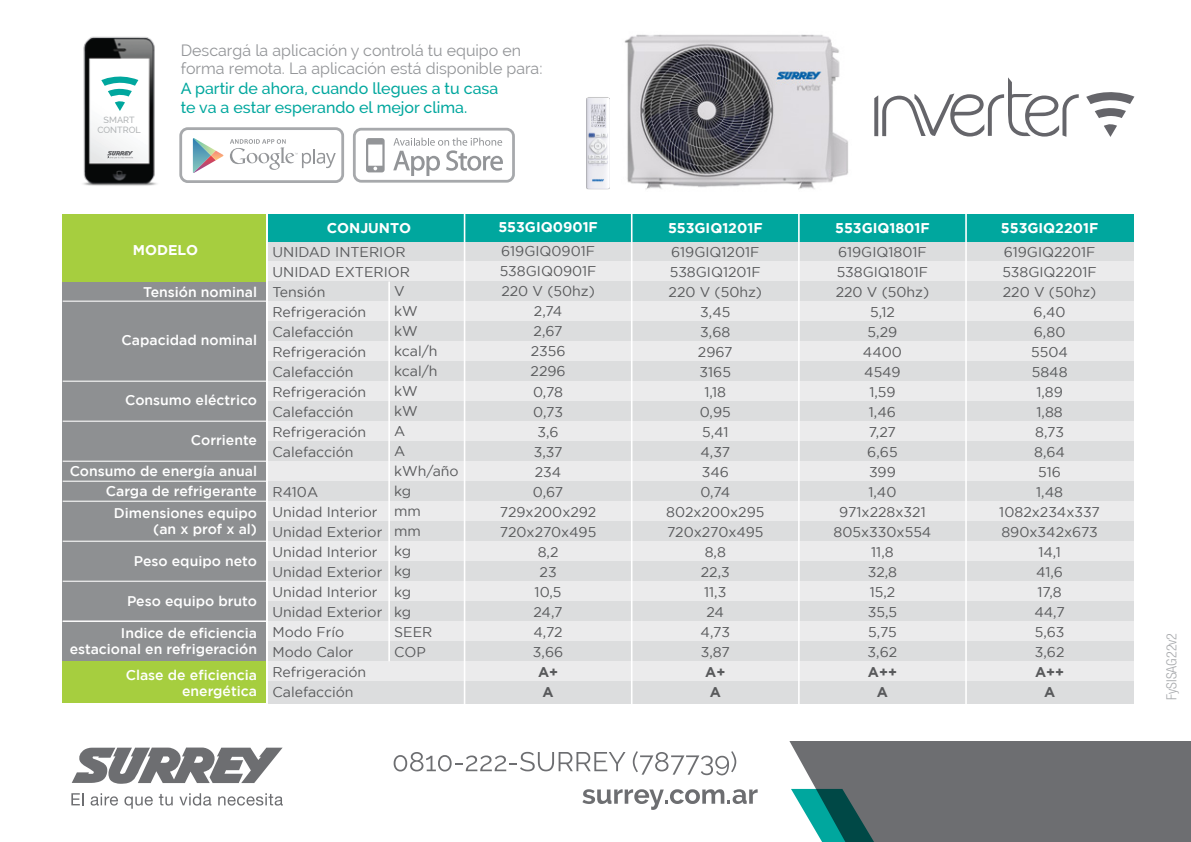
<style>
.page{position:relative;width:1191px;height:842px;background:#fff}
.page>*{position:absolute;margin:0;border:0;box-sizing:border-box;transform-origin:0 0}
.t1{font:16px/18px "Raleway";color:#939598}
.t2{font:500 16px/19px "Raleway";color:#00a79e}
.t3{font:14.2px/20px "Gotham";color:#58595b;text-align:center}
.t4{font:700 14.2px "Gotham";color:#fff}
.t5{font:700 14.2px/20px "Gotham";color:#58595b;text-align:center}
.t6{font:500 14px/16px "Gotham";color:#fff;text-align:right}
.t7{font:300 condensed 14px "Helvetica Neue";color:#a7a9ac}
.t8{font:500 9px/10.2px "Raleway";color:#b1b4b6;text-align:center}
</style>
<div class="page">
<div style="left:63px;top:281px;width:203px;height:422px;background:#8e9092"></div>
<div style="left:63px;top:661px;width:203px;height:42px;background:#a6ce3f"></div>
<svg style="left:72px;top:747px;width:211px;height:37px"></svg>
<svg style="left:71px;top:793px;width:12px;height:12px"></svg>
<svg style="left:91px;top:793px;width:27px;height:12px"></svg>
<svg style="left:124px;top:796px;width:29px;height:13px"></svg>
<svg style="left:159px;top:794px;width:14px;height:11px"></svg>
<svg style="left:179px;top:793px;width:32px;height:12px"></svg>
<svg style="left:218px;top:793px;width:65px;height:12px"></svg>
<div style="left:268px;top:241px;width:865px;height:20px;background:#dcddde"></div>
<div style="left:268px;top:261px;width:865px;height:20px;background:#ebebec"></div>
<div style="left:268px;top:281px;width:865px;height:20px;background:#dcddde"></div>
<div style="left:268px;top:301px;width:865px;height:20px;background:#ebebec"></div>
<div style="left:268px;top:321px;width:865px;height:20px;background:#dcddde"></div>
<div style="left:268px;top:341px;width:865px;height:20px;background:#ebebec"></div>
<div style="left:268px;top:361px;width:865px;height:20px;background:#dcddde"></div>
<div style="left:268px;top:381px;width:865px;height:20px;background:#ebebec"></div>
<div style="left:268px;top:401px;width:865px;height:20px;background:#dcddde"></div>
<div style="left:268px;top:421px;width:865px;height:20px;background:#ebebec"></div>
<div style="left:268px;top:441px;width:865px;height:20px;background:#dcddde"></div>
<div style="left:268px;top:461px;width:865px;height:20px;background:#ebebec"></div>
<div style="left:268px;top:481px;width:865px;height:20px;background:#dcddde"></div>
<div style="left:268px;top:501px;width:865px;height:20px;background:#ebebec"></div>
<div style="left:268px;top:521px;width:865px;height:20px;background:#dcddde"></div>
<div style="left:268px;top:541px;width:865px;height:20px;background:#ebebec"></div>
<div style="left:268px;top:561px;width:865px;height:20px;background:#dcddde"></div>
<div style="left:268px;top:581px;width:865px;height:20px;background:#ebebec"></div>
<div style="left:268px;top:601px;width:865px;height:20px;background:#dcddde"></div>
<div style="left:268px;top:621px;width:865px;height:20px;background:#ebebec"></div>
<div style="left:268px;top:641px;width:865px;height:20px;background:#dcddde"></div>
<div style="left:268px;top:661px;width:865px;height:20px;background:#ebebec"></div>
<div style="left:268px;top:681px;width:865px;height:22px;background:#dcddde"></div>
<div style="left:268px;top:214px;width:865px;height:27px;background:#00a79e"></div>
<div style="left:63px;top:214px;width:203px;height:67px;background:#a6ce3f"></div>
<hr style="left:63px;top:301px;width:204px;height:1px;background:#fff">
<hr style="left:63px;top:381px;width:204px;height:1px;background:#fff">
<hr style="left:63px;top:421px;width:204px;height:1px;background:#fff">
<hr style="left:63px;top:461px;width:204px;height:1px;background:#fff">
<hr style="left:63px;top:481px;width:204px;height:1px;background:#fff">
<hr style="left:63px;top:501px;width:204px;height:1px;background:#fff">
<hr style="left:63px;top:541px;width:204px;height:1px;background:#fff">
<hr style="left:63px;top:581px;width:204px;height:1px;background:#fff">
<hr style="left:63px;top:621px;width:204px;height:1px;background:#fff">
<hr style="left:464px;top:213px;width:1px;height:491px;background:#fff">
<hr style="left:631px;top:213px;width:1px;height:491px;background:#fff">
<hr style="left:798px;top:213px;width:1px;height:491px;background:#fff">
<hr style="left:965px;top:213px;width:1px;height:491px;background:#fff">
<hr style="left:388px;top:282px;width:2px;height:379px;background:#fff">
<svg style="left:874px;top:77px;width:204px;height:60px"></svg>
<svg style="left:1086px;top:92px;width:48px;height:45px"></svg>
<div style="left:353px;top:128px;width:162px;height:55px;border:3px solid #a7a9ac;border-radius:7px"></div>
<svg style="left:366px;top:138px;width:18px;height:34px"></svg>
<svg style="left:393px;top:138px;width:110px;height:38px"></svg>
<div style="left:179px;top:127px;width:165px;height:56px;border:3px solid #a7a9ac;border-radius:7px"></div>
<svg style="left:193px;top:138px;width:31px;height:35px"></svg>
<svg style="left:230px;top:139px;width:106px;height:31px"></svg>
<svg style="left:393px;top:752px;width:232px;height:19px"></svg>
<svg style="left:633px;top:751px;width:67px;height:24px"></svg>
<svg style="left:582px;top:789px;width:118px;height:21px"></svg>
<img style="left:83px;top:36px;width:74px;height:150px">
<svg style="left:107px;top:151px;width:26px;height:8px"></svg>
<svg style="left:101px;top:72px;width:37px;height:39px"></svg>
<svg style="left:701px;top:741px;width:490px;height:101px;fill:#6d6e71"></svg>
<svg style="left:791px;top:789px;width:157px;height:53px;background:#577e7e"></svg>
<img style="left:624px;top:34px;width:224px;height:156px">
<img style="left:586px;top:97px;width:24px;height:93px">
<p class="t8" style="left:97px;top:115px;width:45px">SMART<br>CONTROL</p>
<p class="t1" style="left:181px;top:41px;width:363px">Descargá la aplicación y controlá tu equipo en forma remota. La aplicación está disponible para:</p>
<p class="t2" style="left:181px;top:79px;width:319px">A partir de ahora, cuando llegues a tu casa te va a estar esperando el mejor clima.</p>
<p class="t4" style="left:133px;top:242px;width:67px">MODELO</p>
<p class="t6" style="left:143px;top:283px;width:115px">Tensión nominal</p>
<p class="t6" style="left:122px;top:331px;width:137px">Capacidad nominal</p>
<p class="t6" style="left:125px;top:391px;width:133px">Consumo eléctrico</p>
<p class="t6" style="left:191px;top:431px;width:68px">Corriente</p>
<p class="t6" style="left:70px;top:460px;width:189px;line-height:20px">Consumo de energía anual<br>Carga de refrigerante</p>
<p class="t6" style="left:114px;top:504px;width:145px">Dimensiones equipo (an x prof x al)</p>
<p class="t6" style="left:134px;top:552px;width:125px">Peso equipo neto</p>
<p class="t6" style="left:127px;top:592px;width:132px">Peso equipo bruto</p>
<p class="t6" style="left:70px;top:624px;width:189px">Indice de eficiencia estacional en refrigeración</p>
<p class="t6" style="left:126px;top:666px;width:133px">Clase de eficiencia energética</p>
<p class="t4" style="left:327px;top:219px;width:86px">CONJUNTO</p>
<p class="t3" style="left:272px;top:241px;width:139px;text-align:left">UNIDAD INTERIOR<br>UNIDAD EXTERIOR<br>Tensión<br>Refrigeración<br>Calefacción<br>Refrigeración<br>Calefacción<br>Refrigeración<br>Calefacción<br>Refrigeración<br>Calefacción</p>
<p class="t3" style="left:272px;top:481px;width:111px;text-align:left">R410A<br>Unidad Interior<br>Unidad Exterior<br>Unidad Interior<br>Unidad Exterior<br>Unidad Interior<br>Unidad Exterior<br>Modo Frío<br>Modo Calor<br>Refrigeración<br>Calefacción</p>
<p class="t3" style="left:394px;top:281px;width:66px;text-align:left">V<br>kW<br>kW kcal/h kcal/h kW<br>kW<br>A<br>A kWh/año kg<br>mm<br>mm<br>kg<br>kg<br>kg<br>kg<br>SEER<br>COP</p>
<p class="t4" style="left:498px;top:219px;width:101px">553GIQ0901F</p>
<p class="t3" style="left:500px;top:241px;width:98px">619GIQ0901F<br>538GIQ0901F<br>220 V (50hz)<br>2,74<br>2,67<br>2356<br>2296<br>0,78<br>0,73<br>3,6<br>3,37<br>234<br>0,67<br>729x200x292<br>720x270x495<br>8,2<br>23<br>10,5<br>24,7<br>4,72<br>3,66</p>
<p class="t5" style="left:538px;top:661px;width:22px">A+<br>A</p>
<p class="t4" style="left:668px;top:219px;width:96px">553GIQ1201F</p>
<p class="t3" style="left:666px;top:241px;width:100px">619GIQ1201F<br>538GIQ1201F<br>220 V (50hz)<br>3,45<br>3,68<br>2967<br>3165<br>1,18<br>0,95<br>5,41<br>4,37<br>346<br>0,74<br>802x200x295<br>720x270x495<br>8,8<br>22,3<br>11,3<br>24<br>4,73<br>3,87</p>
<p class="t5" style="left:705px;top:661px;width:22px">A+<br>A</p>
<p class="t4" style="left:835px;top:219px;width:96px">553GIQ1801F</p>
<p class="t3" style="left:833px;top:241px;width:99px">619GIQ1801F<br>538GIQ1801F<br>220 V (50hz)<br>5,12<br>5,29<br>4400<br>4549<br>1,59<br>1,46<br>7,27<br>6,65<br>399<br>1,40<br>971x228x321<br>805x330x554<br>11,8<br>32,8<br>15,2<br>35,5<br>5,75<br>3,62</p>
<p class="t5" style="left:868px;top:661px;width:31px">A++<br>A</p>
<p class="t4" style="left:1001px;top:219px;width:99px">553GIQ2201F</p>
<p class="t3" style="left:999px;top:241px;width:102px">619GIQ2201F<br>538GIQ2201F<br>220 V (50hz)<br>6,40<br>6,80<br>5504<br>5848<br>1,89<br>1,88<br>8,73<br>8,64<br>516<br>1,48<br>1082x234x337<br>890x342x673<br>14,1<br>41,6<br>17,8<br>44,7<br>5,63<br>3,62</p>
<p class="t5" style="left:1035px;top:661px;width:31px">A++<br>A</p>
<p class="t7" style="left:1163px;top:700px;width:69px;rotate:-90deg">FySISAG22v2</p>
</div>
